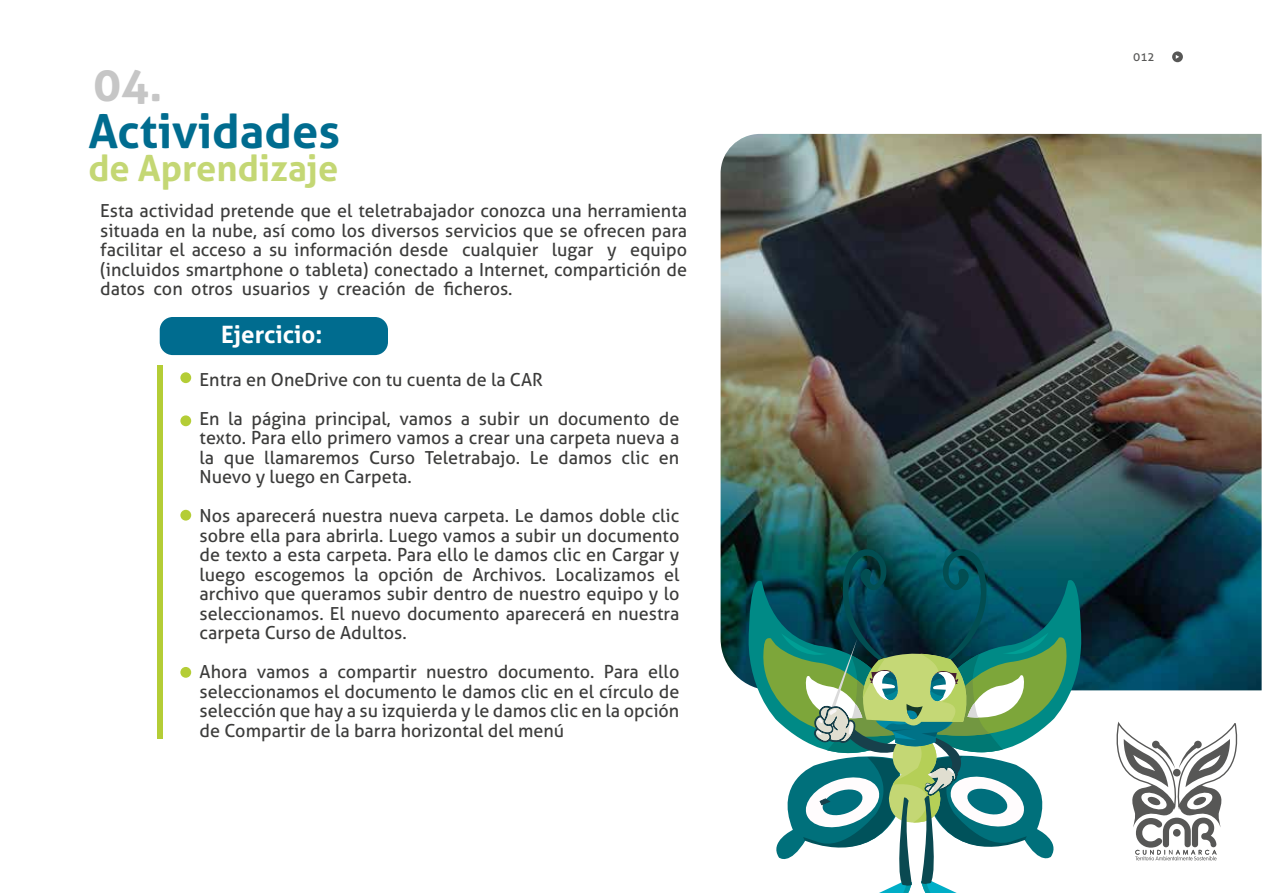
<style>
.page{position:relative;width:1263px;height:893px;background:#fff}
.page>*{position:absolute;margin:0;border:0;box-sizing:border-box;transform-origin:0 0}
.t1{font:700 46.95px "Aller";color:#006c8f}
.t2{font:700 46.8px "Aller";color:#c6c6c6}
.t3{font:700 36.15px "Aller";color:#c4d774}
.t4{font:700 24px "Aller";color:#fff}
.t5{font:18px/19.5px "Aller";color:#3c3c3b;text-align:justify}
.t6{font:12px "Aller";color:#575756}
</style>
<div class="page">
<img style="left:721px;top:134px;width:540px;height:556px">
<div style="left:160px;top:317px;width:228px;height:38px;background:#006c8f;border-radius:13px"></div>
<svg style="left:1172px;top:51px;width:11px;height:11px"></svg>
<svg style="left:1116px;top:722px;width:122px;height:138px"></svg>
<div style="left:157px;top:366px;width:5px;height:373px;background:#b4cd36"></div>
<div style="left:180px;top:372px;width:11px;height:11px;background:#b4cd36;border-radius:50%"></div>
<div style="left:180px;top:415px;width:11px;height:11px;background:#b4cd36;border-radius:50%"></div>
<div style="left:180px;top:510px;width:11px;height:11px;background:#b4cd36;border-radius:50%"></div>
<div style="left:180px;top:667px;width:11px;height:11px;background:#b4cd36;border-radius:50%"></div>
<svg style="left:744px;top:544px;width:341px;height:349px"></svg>
<h2 class="t2" style="left:93px;top:55px;width:71px">04.</h2>
<h1 class="t1" style="left:88px;top:102px;width:253px">Actividades</h1>
<h3 class="t3" style="left:88px;top:146px;width:251px">de Aprendizaje</h3>
<p class="t5" style="left:100px;top:201px;width:588px">Esta actividad pretende que el teletrabajador conozca una herramienta situada en la nube, así como los diversos servicios que se ofrecen para facilitar el acceso a su información desde cualquier lugar y equipo (incluidos smartphone o tableta) conectado a Internet, compartición de datos con otros usuarios y creación de ficheros.</p>
<h3 class="t4" style="left:221px;top:320px;width:103px">Ejercicio:</h3>
<p class="t5" style="left:200px;top:360px;width:481px;line-height:39px">Entra en OneDrive con tu cuenta de la CAR<br>En la página principal, vamos a subir un documento de</p>
<p class="t5" style="left:200px;top:428px;width:481px">texto. Para ello primero vamos a crear una carpeta nueva a la que llamaremos Curso Teletrabajo. Le damos clic en Nuevo y luego en Carpeta.</p>
<p class="t5" style="left:200px;top:506px;width:481px">Nos aparecerá nuestra nueva carpeta. Le damos doble clic sobre ella para abrirla. Luego vamos a subir un documento de texto a esta carpeta. Para ello le damos clic en Cargar y luego escogemos la opción de Archivos. Localizamos el archivo que queramos subir dentro de nuestro equipo y lo seleccionamos. El nuevo documento aparecerá en nuestra carpeta Curso de Adultos.</p>
<p class="t5" style="left:200px;top:662px;width:481px">Ahora vamos a compartir nuestro documento. Para ello seleccionamos el documento le damos clic en el círculo de selección que hay a su izquierda y le damos clic en la opción de Compartir de la barra horizontal del menú</p>
<p class="t6" style="left:1133px;top:49px;width:23px">012</p>
</div>
